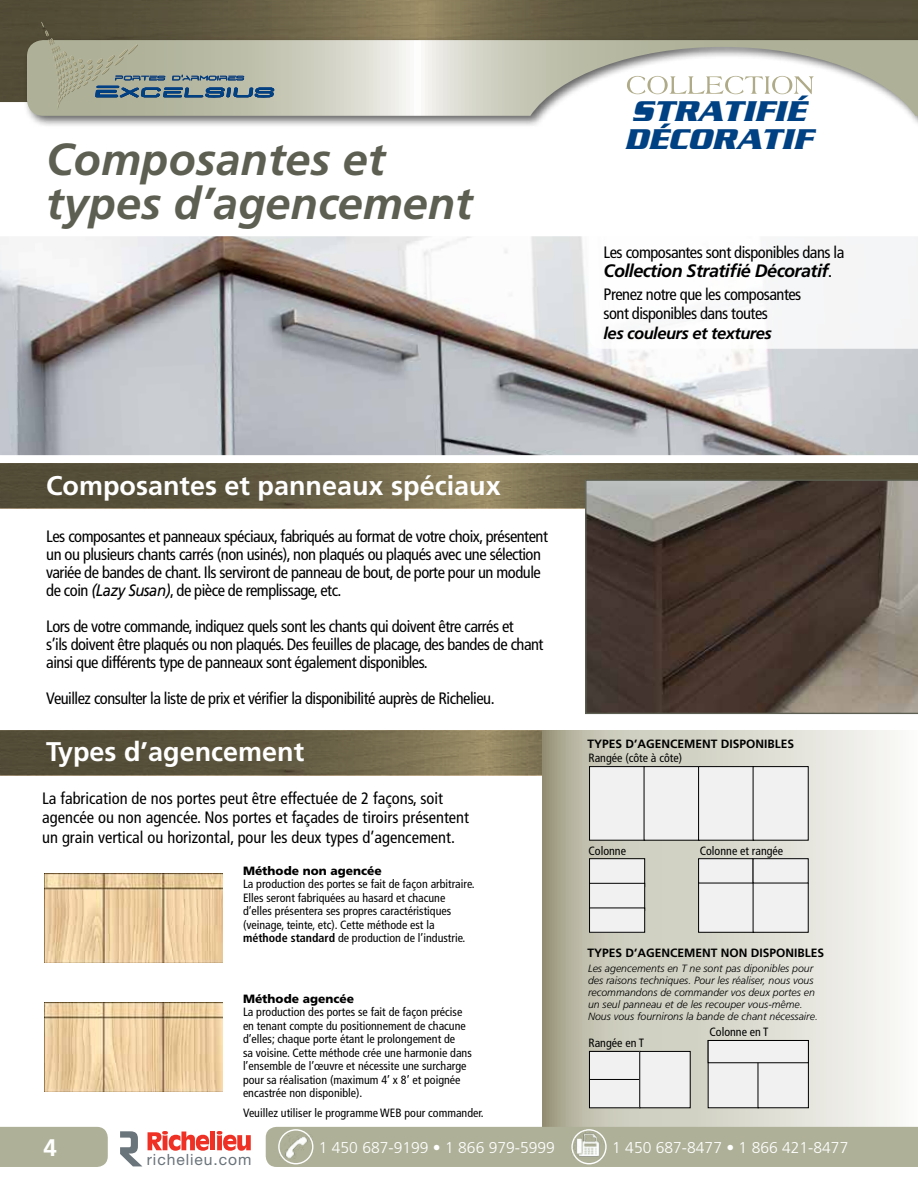
<style>
.page{position:relative;width:918px;height:1188px;background:#fff}
.page>*{position:absolute;margin:0;border:0;box-sizing:border-box;transform-origin:0 0}
.t1{font:italic 700 44.85px/43.5px "Frutiger";color:#5c5f51}
.t2{font:italic 700 30.9px/28.7px "Serpentine";letter-spacing:.01em;color:#004183}
.t3{font:700 27px "Frutiger";color:#fff}
.t4{font:700 24px "Frutiger";color:#fff}
.t5{font:italic 700 18px "Frutiger";letter-spacing:-.03em;color:#000}
.t6{font:condensed 16.5px/18px "Frutiger";letter-spacing:-.03em;color:#000}
.t7{font:condensed 16.5px/19.5px "Frutiger";color:#000}
.t8{font:italic 700 16.5px "Frutiger";letter-spacing:-.03em;color:#000}
.t9{font:300 15.6px "Frutiger";color:#fff}
.t10{font:15.45px "Helvetica Neue";letter-spacing:.06em;color:#6a747b}
.t11{font:condensed 12px/13.5px "Frutiger";color:#000}
.t12{font:700 12px "Frutiger";color:#000}
.t13{font:900 12px "Frutiger";color:#000}
.t14{font:italic 300 10.5px/12px "Frutiger";color:#000}
.s1{font-weight:400;font-style:normal;font-size:16.5px}
.s2{font-style:italic;font-stretch:normal}
.s3{font-weight:700}
</style>
<div class="page">
<svg style="left:0;top:0;width:918px;height:102px;background:#635b42"></svg>
<div style="left:23px;top:36px;width:895px;height:93px;background:#000;opacity:.6"></div>
<svg style="left:27px;top:40px;width:891px;height:76px"></svg>
<img style="left:0;top:236px;width:918px;height:219px">
<svg style="left:0;top:730px;width:542px;height:45px;background:#696146"></svg>
<svg style="left:542px;top:730px;width:376px;height:397px"></svg>
<svg style="left:0;top:463px;width:918px;height:45px;background:#665e44"></svg>
<svg style="left:585px;top:480px;width:333px;height:234px;background:#5c4f47"></svg>
<img style="left:45px;top:874px;width:178px;height:88px">
<img style="left:45px;top:1003px;width:178px;height:89px">
<div style="left:0;top:1127px;width:108px;height:40px;background:#aeb097"></div>
<svg style="left:120px;top:1131px;width:22px;height:35px"></svg>
<svg style="left:148px;top:1131px;width:61px;height:20px"></svg>
<div style="left:210px;top:1132px;width:5px;height:18px;background:#ee3124"></div>
<svg style="left:217px;top:1131px;width:34px;height:20px"></svg>
<div style="left:266px;top:1127px;width:652px;height:40px;background:#aeb097"></div>
<div style="left:278px;top:1129px;width:35px;height:35px;border:1px solid #fff;border-radius:50%"></div>
<img style="left:280px;top:1134px;width:33px;height:26px">
<div style="left:571px;top:1129px;width:36px;height:35px;border:1px solid #fff;border-radius:50%"></div>
<img style="left:571px;top:1130px;width:34px;height:29px">
<svg style="left:589px;top:236px;width:329px;height:113px"></svg>
<div style="left:590px;top:767px;width:55px;height:73px;background:#f1f1f2"></div>
<div style="left:589px;top:766px;width:56px;height:74px;border:1px solid #000"></div>
<div style="left:644px;top:767px;width:55px;height:73px;background:#f1f1f2"></div>
<div style="left:699px;top:767px;width:55px;height:73px;background:#f1f1f2"></div>
<div style="left:698px;top:766px;width:56px;height:74px;border:1px solid #000"></div>
<div style="left:753px;top:767px;width:55px;height:73px;background:#f1f1f2"></div>
<div style="left:590px;top:859px;width:55px;height:28px;background:#f1f1f2"></div>
<div style="left:589px;top:858px;width:56px;height:29px;border:1px solid #000"></div>
<div style="left:590px;top:883px;width:55px;height:27px;background:#f1f1f2"></div>
<div style="left:589px;top:883px;width:56px;height:28px;border:1px solid #000"></div>
<div style="left:590px;top:908px;width:55px;height:24px;background:#f1f1f2"></div>
<div style="left:589px;top:908px;width:56px;height:25px;border:1px solid #000"></div>
<div style="left:699px;top:859px;width:55px;height:73px;background:#f1f1f2"></div>
<div style="left:698px;top:858px;width:56px;height:75px;border:1px solid #000"></div>
<div style="left:698px;top:858px;width:56px;height:25px;border:1px solid #000"></div>
<div style="left:753px;top:859px;width:55px;height:73px;background:#f1f1f2"></div>
<div style="left:753px;top:858px;width:56px;height:75px;border:1px solid #000"></div>
<div style="left:753px;top:858px;width:56px;height:25px;border:1px solid #000"></div>
<div style="left:589px;top:1051px;width:51px;height:57px;background:#f1f1f2"></div>
<div style="left:589px;top:1051px;width:51px;height:57px;border:1px solid #000"></div>
<div style="left:589px;top:1051px;width:51px;height:29px;border:1px solid #000"></div>
<div style="left:640px;top:1051px;width:50px;height:57px;background:#f1f1f2"></div>
<div style="left:639px;top:1051px;width:51px;height:57px;border:1px solid #000"></div>
<div style="left:708px;top:1040px;width:51px;height:68px;background:#f1f1f2"></div>
<div style="left:758px;top:1040px;width:50px;height:68px;background:#f1f1f2"></div>
<div style="left:758px;top:1040px;width:51px;height:68px;border:1px solid #000"></div>
<svg style="left:708px;top:1040px;width:101px;height:23px"></svg>
<svg style="left:41px;top:22px;width:234px;height:88px;background:#939887"></svg>
<svg style="left:627px;top:76px;width:187px;height:18px"></svg>
<h1 class="t1" style="left:46px;top:138px;width:428px">Composantes et types d’agencement</h1>
<h2 class="t2" style="left:624px;top:96px;width:189px">STRATIFIÉ<br>DÉCORATIF</h2>
<p class="t6" style="left:604px;top:243px;width:242px">Les composantes sont disponibles dans la</p>
<p class="t5" style="left:604px;top:260px;width:230px">Collection Stratifié Décoratif<span class="s1">.</span></p>
<p class="t6" style="left:604px;top:284px;width:199px;line-height:19.5px">Prenez notre que les composantes sont disponibles dans toutes</p>
<p class="t8" style="left:604px;top:323px;width:170px">les couleurs et textures</p>
<h3 class="t3" style="left:46px;top:470px;width:456px">Composantes et panneaux spéciaux</h3>
<p class="t6" style="left:46px;top:528px;width:503px">Les composantes et panneaux spéciaux, fabriqués au format de votre choix, présentent un ou plusieurs chants carrés (non usinés), non plaqués ou plaqués avec une sélection variée de bandes de chant. Ils serviront de panneau de bout, de porte pour un module de coin <span class="s2">(Lazy Susan)</span>, de pièce de remplissage, etc.</p>
<p class="t6" style="left:46px;top:618px;width:499px">Lors de votre commande, indiquez quels sont les chants qui doivent être carrés et<br>s’ils doivent être plaqués ou non plaqués. Des feuilles de placage, des bandes de chant ainsi que différents type de panneaux sont également disponibles.</p>
<p class="t6" style="left:46px;top:690px;width:450px">Veuillez consulter la liste de prix et vérifier la disponibilité auprès de Richelieu.</p>
<h3 class="t3" style="left:46px;top:736px;width:260px">Types d’agencement</h3>
<p class="t7" style="left:42px;top:788px;width:428px">La fabrication de nos portes peut être effectuée de 2 façons, soit agencée ou non agencée. Nos portes et façades de tiroirs présentent un grain vertical ou horizontal, pour les deux types d’agencement.</p>
<p class="t13" style="left:243px;top:863px;width:140px">Méthode non agencée</p>
<p class="t11" style="left:243px;top:878px;width:233px">La production des portes se fait de façon arbitraire.<br>Elles seront fabriquées au hasard et chacune d’elles présentera ses propres caractéristiques (veinage, teinte, etc). Cette méthode est la <span class="s3">méthode standard</span> de production de l’industrie.</p>
<p class="t13" style="left:243px;top:991px;width:113px">Méthode agencée</p>
<p class="t11" style="left:243px;top:1005px;width:230px">La production des portes se fait de façon précise en tenant compte du positionnement de chacune d’elles; chaque porte étant le prolongement de<br>sa voisine. Cette méthode crée une harmonie dans l’ensemble de l’œuvre et nécessite une surcharge pour sa réalisation (maximum 4’ x 8’ et poignée encastrée non disponible).</p>
<p class="t11" style="left:243px;top:1106px;width:242px">Veuillez utiliser le programme WEB pour commander.</p>
<p class="t12" style="left:587px;top:737px;width:208px">TYPES D’AGENCEMENT DISPONIBLES</p>
<p class="t11" style="left:589px;top:751px;width:95px">Rangée (côte à côte)</p>
<p class="t11" style="left:589px;top:844px;width:39px">Colonne</p>
<p class="t11" style="left:700px;top:844px;width:85px">Colonne et rangée</p>
<p class="t12" style="left:587px;top:946px;width:238px">TYPES D’AGENCEMENT NON DISPONIBLES</p>
<p class="t14" style="left:588px;top:962px;width:231px">Les agencements en T ne sont pas diponibles pour des raisons techniques. Pour les réaliser, nous vous recommandons de commander vos deux portes en un seul panneau et de les recouper vous-même.<br>Nous vous fournirons la bande de chant nécessaire.</p>
<p class="t11" style="left:589px;top:1036px;width:57px">Rangée en T</p>
<p class="t11" style="left:709px;top:1026px;width:61px">Colonne en T</p>
<h3 class="t4" style="left:44px;top:1133px;width:15px">4</h3>
<p class="t9" style="left:319px;top:1138px;width:238px">1 450 687-9199 • 1 866 979-5999</p>
<p class="t9" style="left:612px;top:1138px;width:238px">1 450 687-8477 • 1 866 421-8477</p>
<p class="t10" style="left:147px;top:1150px;width:106px">richelieu.com</p>
</div>
